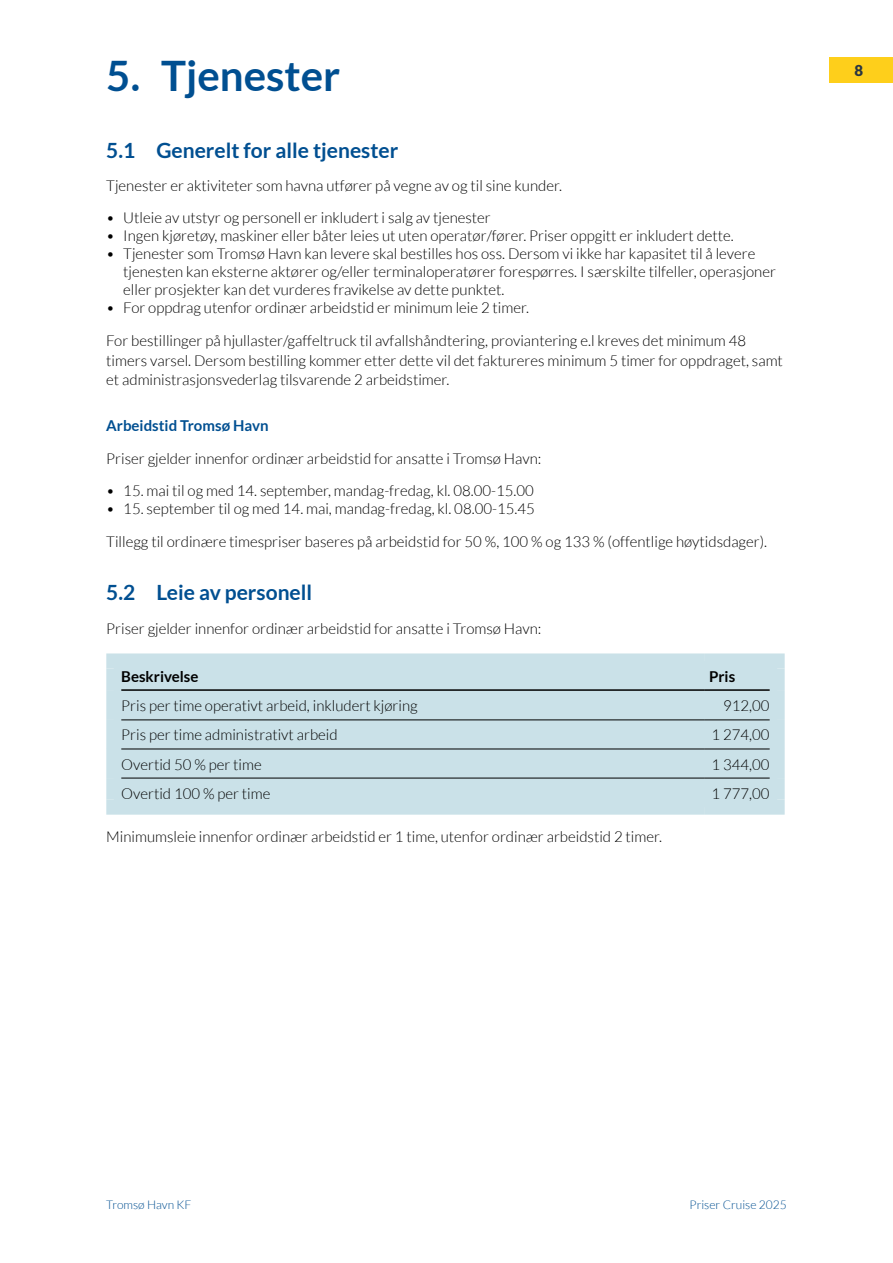
<style>
.page{position:relative;width:893px;height:1263px;background:#fff}
.page>*{position:absolute;margin:0;border:0;box-sizing:border-box;transform-origin:0 0}
.t1{font:700 42px "Lato";color:#004f91}
.t2{font:700 21px "Lato";color:#004f91}
.t3{font:300 15px/18px "Lato";color:#000}
.t4{font:700 15px "Lato";color:#004f91}
.t5{font:700 15px "Lato";color:#000}
.t6{font:900 15px "Lato";color:#283542}
.t7{font:300 12px "Lato";color:#004f91}
</style>
<div class="page">
<div style="left:829px;top:57px;width:64px;height:26px;background:#fecf1b"></div>
<div style="left:121px;top:668px;width:649px;height:132px;background:#cae1e8"></div>
<div style="left:106px;top:653px;width:599px;height:15px;background:#cae1e8"></div>
<div style="left:106px;top:668px;width:15px;height:22px;background:#cae1e8"></div>
<div style="left:705px;top:653px;width:80px;height:15px;background:#cae1e8"></div>
<div style="left:106px;top:690px;width:15px;height:30px;background:#cae1e8"></div>
<div style="left:106px;top:720px;width:15px;height:29px;background:#cae1e8"></div>
<div style="left:106px;top:749px;width:15px;height:29px;background:#cae1e8"></div>
<div style="left:106px;top:778px;width:15px;height:22px;background:#cae1e8"></div>
<div style="left:770px;top:668px;width:15px;height:22px;background:#cae1e8"></div>
<div style="left:770px;top:690px;width:15px;height:30px;background:#cae1e8"></div>
<div style="left:770px;top:720px;width:15px;height:29px;background:#cae1e8"></div>
<div style="left:770px;top:749px;width:15px;height:29px;background:#cae1e8"></div>
<div style="left:770px;top:778px;width:15px;height:22px;background:#cae1e8"></div>
<hr style="left:121px;top:689px;width:584px;height:2px;background:#000">
<hr style="left:705px;top:689px;width:65px;height:2px;background:#000">
<hr style="left:121px;top:720px;width:584px;height:1px;background:#000">
<hr style="left:705px;top:720px;width:65px;height:1px;background:#000">
<hr style="left:121px;top:749px;width:584px;height:1px;background:#000">
<hr style="left:705px;top:749px;width:65px;height:1px;background:#000">
<hr style="left:121px;top:778px;width:584px;height:1px;background:#000">
<hr style="left:705px;top:778px;width:65px;height:1px;background:#000">
<div style="left:106px;top:800px;width:599px;height:15px;background:#cae1e8"></div>
<div style="left:705px;top:800px;width:80px;height:15px;background:#cae1e8"></div>
<h1 class="t1" style="left:106px;top:52px;width:235px">5. Tjenester</h1>
<h2 class="t2" style="left:106px;top:138px;width:294px">5.1 Generelt for alle tjenester</h2>
<p class="t3" style="left:106px;top:177px;width:457px">Tjenester er aktiviteter som havna utfører på vegne av og til sine kunder.</p>
<p class="t3" style="left:106px;top:209px;width:386px">• Utleie av utstyr og personell er inkludert i salg av tjenester</p>
<p class="t3" style="left:106px;top:227px;width:629px">• Ingen kjøretøy, maskiner eller båter leies ut uten operatør/fører. Priser oppgitt er inkludert dette.</p>
<p class="t3" style="left:123px;top:245px;width:654px;text-indent:-17px">• Tjenester som Tromsø Havn kan levere skal bestilles hos oss. Dersom vi ikke har kapasitet til å levere tjenesten kan eksterne aktører og/eller terminaloperatører forespørres. I særskilte tilfeller, operasjoner eller prosjekter kan det vurderes fravikelse av dette punktet.</p>
<p class="t3" style="left:106px;top:299px;width:424px">• For oppdrag utenfor ordinær arbeidstid er minimum leie 2 timer.</p>
<p class="t3" style="left:106px;top:331px;width:678px;line-height:19.5px">For bestillinger på hjullaster/gaffeltruck til avfallshåndtering, proviantering e.l kreves det minimum 48 timers varsel. Dersom bestilling kommer etter dette vil det faktureres minimum 5 timer for oppdraget, samt et administrasjonsvederlag tilsvarende 2 arbeidstimer.</p>
<p class="t4" style="left:106px;top:417px;width:164px">Arbeidstid Tromsø Havn</p>
<p class="t3" style="left:106px;top:450px;width:437px">Priser gjelder innenfor ordinær arbeidstid for ansatte i Tromsø Havn:</p>
<p class="t3" style="left:106px;top:482px;width:429px">• 15. mai til og med 14. september, mandag-fredag, kl. 08.00-15.00</p>
<p class="t3" style="left:106px;top:500px;width:430px">• 15. september til og med 14. mai, mandag-fredag, kl. 08.00-15.45</p>
<p class="t3" style="left:106px;top:533px;width:662px">Tillegg til ordinære timespriser baseres på arbeidstid for 50 %, 100 % og 133 % (offentlige høytidsdager).</p>
<h2 class="t2" style="left:106px;top:581px;width:207px">5.2 Leie av personell</h2>
<p class="t3" style="left:106px;top:619px;width:437px">Priser gjelder innenfor ordinær arbeidstid for ansatte i Tromsø Havn:</p>
<p class="t5" style="left:121px;top:667px;width:79px">Beskrivelse</p>
<p class="t5" style="left:709px;top:667px;width:28px">Pris</p>
<p class="t3" style="left:121px;top:697px;width:298px">Pris per time operativt arbeid, inkludert kjøring</p>
<p class="t3" style="left:723px;top:697px;width:48px">912,00</p>
<p class="t3" style="left:121px;top:726px;width:218px">Pris per time administrativt arbeid</p>
<p class="t3" style="left:712px;top:726px;width:60px">1 274,00</p>
<p class="t3" style="left:121px;top:755px;width:142px">Overtid 50 % per time</p>
<p class="t3" style="left:712px;top:755px;width:60px">1 344,00</p>
<p class="t3" style="left:121px;top:784px;width:151px">Overtid 100 % per time</p>
<p class="t3" style="left:712px;top:784px;width:60px">1 777,00</p>
<p class="t3" style="left:106px;top:828px;width:557px">Minimumsleie innenfor ordinær arbeidstid er 1 time, utenfor ordinær arbeidstid 2 timer.</p>
<p class="t6" style="left:854px;top:62px;width:10px">8</p>
<p class="t7" style="left:106px;top:1198px;width:87px">Tromsø Havn KF</p>
<p class="t7" style="left:690px;top:1198px;width:99px">Priser Cruise 2025</p>
</div>
